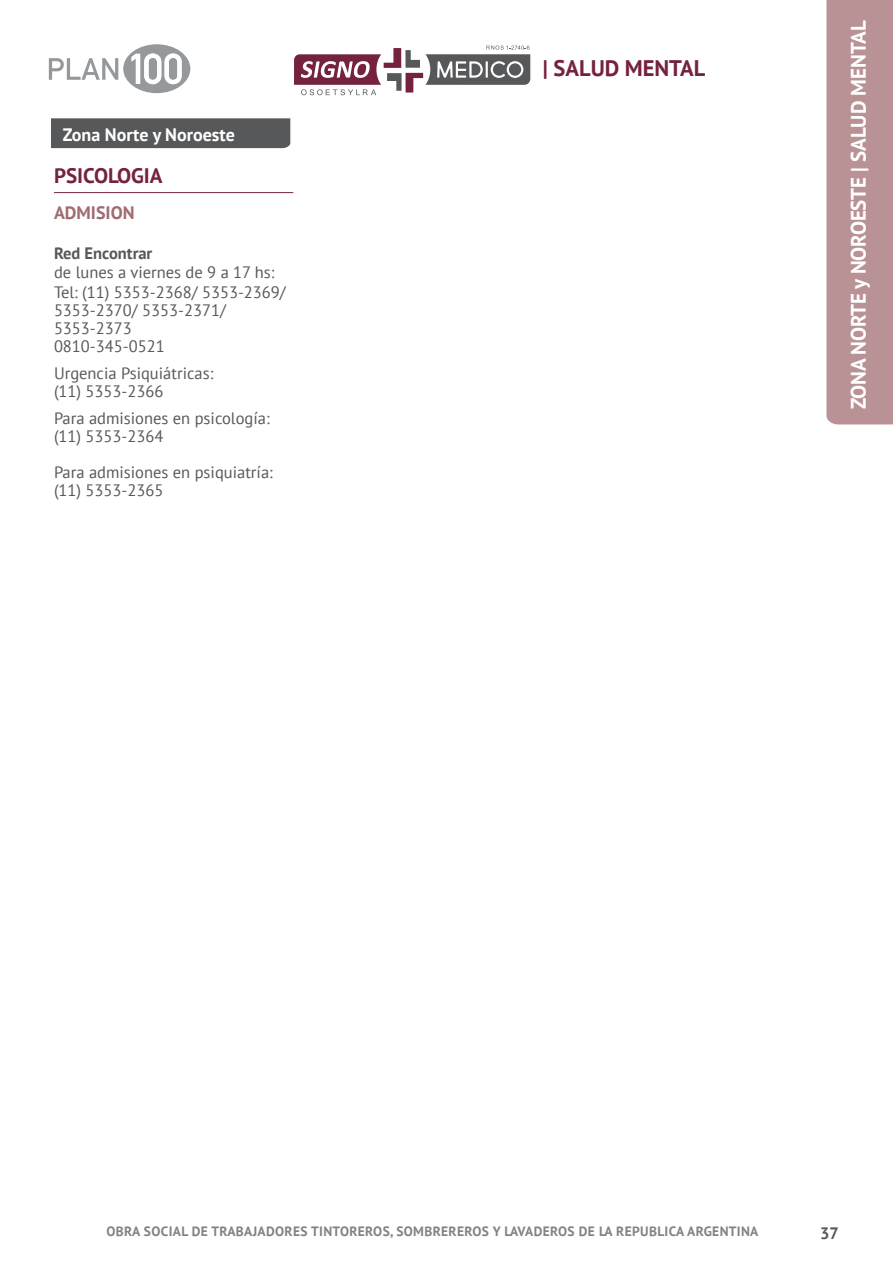
<style>
.page{position:relative;width:893px;height:1263px;background:#fff}
.page>*{position:absolute;margin:0;border:0;box-sizing:border-box;transform-origin:0 0}
.t1{font:700 22.5px "PT Sans";color:#75223d}
.t2{font:700 21px "PT Sans";letter-spacing:-.01em;color:#fff}
.t3{font:700 21px "PT Sans";color:#75223d}
.t4{font:700 18px "PT Sans";color:#fff}
.t5{font:700 18px "PT Sans";color:#a06b72}
.t6{font:16.5px/18px "PT Sans";color:#57585a}
.t7{font:700 16.5px "PT Sans";color:#57585a}
.t8{font:700 13.5px "PT Sans";letter-spacing:.025em;color:#808285}
</style>
<div class="page">
<svg style="left:294px;top:46px;width:236px;height:49px"></svg>
<svg style="left:49px;top:44px;width:141px;height:49px"></svg>
<div style="left:51px;top:118px;width:239px;height:30px;background:#57585a"></div>
<div style="left:826px;top:0;width:67px;height:424px;background:#b99296"></div>
<hr style="left:54px;top:192px;width:239px;height:1px;background:#75223d">
<p class="t4" style="left:63px;top:123px;width:173px">Zona Norte y Noroeste</p>
<p class="t3" style="left:54px;top:162px;width:110px">PSICOLOGIA</p>
<p class="t5" style="left:54px;top:201px;width:82px">ADMISION</p>
<p class="t7" style="left:54px;top:242px;width:100px">Red Encontrar</p>
<p class="t6" style="left:54px;top:263px;width:222px">de lunes a viernes de 9 a 17 hs:</p>
<p class="t6" style="left:54px;top:283px;width:233px">Tel: (11) 5353-2368/ 5353-2369/<br>5353-2370/ 5353-2371/</p>
<p class="t6" style="left:54px;top:319px;width:79px">5353-2373</p>
<p class="t6" style="left:54px;top:337px;width:112px">0810-345-0521</p>
<p class="t6" style="left:54px;top:364px;width:161px">Urgencia Psiquiátricas:</p>
<p class="t6" style="left:54px;top:382px;width:111px">(11) 5353-2366</p>
<p class="t6" style="left:54px;top:409px;width:217px">Para admisiones en psicología: (11) 5353-2364</p>
<p class="t6" style="left:54px;top:463px;width:220px">Para admisiones en psiquiatría: (11) 5353-2365</p>
<p class="t1" style="left:543px;top:54px;width:164px">| SALUD MENTAL</p>
<p class="t2" style="left:844px;top:409px;width:390px;rotate:-90deg">ZONA NORTE y NOROESTE | SALUD MENTAL</p>
<p class="t8" style="left:107px;top:1222px;width:653px">OBRA SOCIAL DE TRABAJADORES TINTOREROS, SOMBREREROS Y LAVADEROS DE LA REPUBLICA ARGENTINA</p>
<p class="t7" style="left:820px;top:1222px;width:20px">37</p>
</div>
